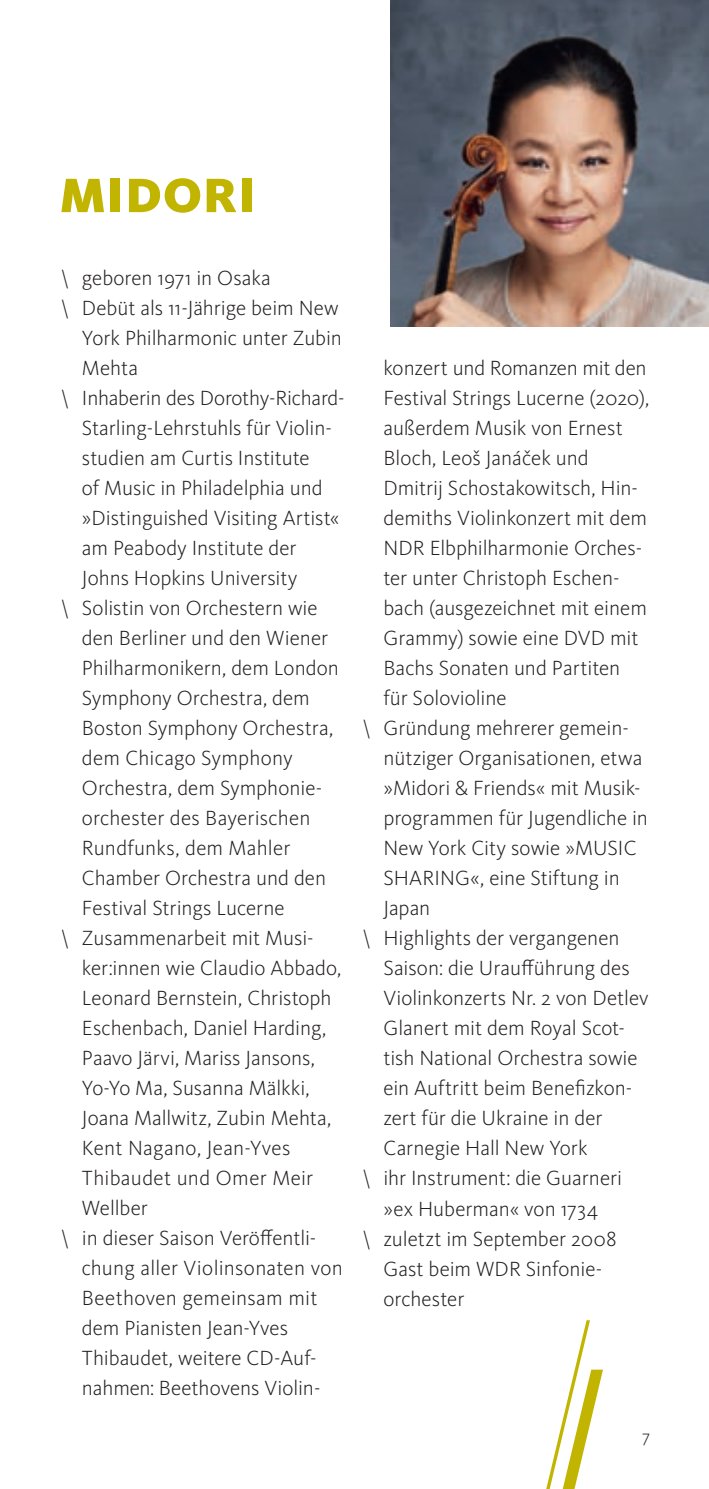
<style>
.page{position:relative;width:709px;height:1489px;background:#fff}
.page>*{position:absolute;margin:0;border:0;box-sizing:border-box;transform-origin:0 0}
.t1{font:900 50px "WDR Sans";letter-spacing:.02em;color:#c2b501}
.t2{font:300 21.25px "WDR Sans";color:#231f20}
.t3{font:300 17.5px "WDR Sans";color:#231f20}
</style>
<div class="page">
<svg style="left:546px;top:1320px;width:57px;height:168px"></svg>
<img style="left:390px;top:0;width:319px;height:326px">
<h1 class="t1" style="left:60px;top:165px;width:197px">MIDORI</h1>
<p class="t2" style="left:61px;top:265px;width:212px">\ geboren 1971 in Osaka</p>
<p class="t2" style="left:61px;top:295px;width:279px">\ Debüt als 11-Jährige beim New</p>
<p class="t2" style="left:82px;top:325px;width:261px">York Philharmonic unter Zubin</p>
<p class="t2" style="left:82px;top:355px;width:58px">Mehta</p>
<p class="t2" style="left:61px;top:385px;width:285px">\ Inhaberin des Dorothy-Richard-</p>
<p class="t2" style="left:82px;top:415px;width:251px">Starling-Lehrstuhls für Violin-</p>
<p class="t2" style="left:82px;top:445px;width:229px">studien am Curtis Institute</p>
<p class="t2" style="left:82px;top:475px;width:242px">of Music in Philadelphia und</p>
<p class="t2" style="left:82px;top:505px;width:259px">»Distinguished Visiting Artist«</p>
<p class="t2" style="left:82px;top:535px;width:216px">am Peabody Institute der</p>
<p class="t2" style="left:82px;top:565px;width:217px">Johns Hopkins University</p>
<p class="t2" style="left:61px;top:595px;width:259px">\ Solistin von Orchestern wie</p>
<p class="t2" style="left:82px;top:625px;width:248px">den Berliner und den Wiener</p>
<p class="t2" style="left:82px;top:655px;width:259px">Philharmonikern, dem London</p>
<p class="t2" style="left:82px;top:685px;width:229px">Symphony Orchestra, dem</p>
<p class="t2" style="left:82px;top:715px;width:253px">Boston Symphony Orchestra,</p>
<p class="t2" style="left:82px;top:745px;width:212px">dem Chicago Symphony</p>
<p class="t2" style="left:82px;top:775px;width:242px">Orchestra, dem Symphonie-</p>
<p class="t2" style="left:82px;top:805px;width:230px">orchester des Bayerischen</p>
<p class="t2" style="left:82px;top:835px;width:210px">Rundfunks, dem Mahler</p>
<p class="t2" style="left:82px;top:865px;width:246px">Chamber Orchestra und den</p>
<p class="t2" style="left:82px;top:895px;width:204px">Festival Strings Lucerne</p>
<p class="t2" style="left:61px;top:925px;width:254px">\ Zusammenarbeit mit Musi-</p>
<p class="t2" style="left:82px;top:955px;width:261px">ker:innen wie Claudio Abbado,</p>
<p class="t2" style="left:82px;top:985px;width:251px">Leonard Bernstein, Christoph</p>
<p class="t2" style="left:82px;top:1015px;width:246px">Eschenbach, Daniel Harding,</p>
<p class="t2" style="left:82px;top:1045px;width:235px">Paavo Järvi, Mariss Jansons,</p>
<p class="t2" style="left:82px;top:1075px;width:229px">Yo-Yo Ma, Susanna Mälkki,</p>
<p class="t2" style="left:82px;top:1105px;width:251px">Joana Mallwitz, Zubin Mehta,</p>
<p class="t2" style="left:82px;top:1135px;width:210px">Kent Nagano, Jean-Yves</p>
<p class="t2" style="left:82px;top:1165px;width:233px">Thibaudet und Omer Meir</p>
<p class="t2" style="left:82px;top:1195px;width:67px">Wellber</p>
<p class="t2" style="left:61px;top:1225px;width:257px">\ in dieser Saison Veröffentli-</p>
<p class="t2" style="left:82px;top:1255px;width:262px">chung aller Violinsonaten von</p>
<p class="t2" style="left:82px;top:1285px;width:237px">Beethoven gemeinsam mit</p>
<p class="t2" style="left:82px;top:1315px;width:208px">dem Pianisten Jean-Yves</p>
<p class="t2" style="left:82px;top:1345px;width:236px">Thibaudet, weitere CD-Auf-</p>
<p class="t2" style="left:82px;top:1375px;width:240px">nahmen: Beethovens Violin-</p>
<p class="t2" style="left:383px;top:355px;width:265px">konzert und Romanzen mit den</p>
<p class="t2" style="left:383px;top:385px;width:267px">Festival Strings Lucerne (2020),</p>
<p class="t2" style="left:383px;top:415px;width:241px">außerdem Musik von Ernest</p>
<p class="t2" style="left:383px;top:445px;width:207px">Bloch, Leoš Janáček und</p>
<p class="t2" style="left:383px;top:475px;width:256px">Dmitrij Schostakowitsch, Hin-</p>
<p class="t2" style="left:383px;top:505px;width:265px">demiths Violinkonzert mit dem</p>
<p class="t2" style="left:383px;top:535px;width:260px">NDR Elbphilharmonie Orches-</p>
<p class="t2" style="left:383px;top:565px;width:238px">ter unter Christoph Eschen-</p>
<p class="t2" style="left:383px;top:595px;width:265px">bach (ausgezeichnet mit einem</p>
<p class="t2" style="left:383px;top:625px;width:256px">Grammy) sowie eine DVD mit</p>
<p class="t2" style="left:383px;top:655px;width:238px">Bachs Sonaten und Partiten</p>
<p class="t2" style="left:383px;top:685px;width:125px">für Solovioline</p>
<p class="t2" style="left:362px;top:715px;width:268px">\ Gründung mehrerer gemein-</p>
<p class="t2" style="left:383px;top:745px;width:261px">nütziger Organisationen, etwa</p>
<p class="t2" style="left:383px;top:775px;width:259px">»Midori &amp; Friends« mit Musik-</p>
<p class="t2" style="left:383px;top:805px;width:266px">programmen für Jugendliche in</p>
<p class="t2" style="left:383px;top:835px;width:255px">New York City sowie »MUSIC</p>
<p class="t2" style="left:383px;top:865px;width:238px">SHARING«, eine Stiftung in</p>
<p class="t2" style="left:383px;top:895px;width:48px">Japan</p>
<p class="t2" style="left:362px;top:925px;width:259px">\ Highlights der vergangenen</p>
<p class="t2" style="left:383px;top:955px;width:248px">Saison: die Uraufführung des</p>
<p class="t2" style="left:383px;top:985px;width:267px">Violinkonzerts Nr. 2 von Detlev</p>
<p class="t2" style="left:383px;top:1015px;width:243px">Glanert mit dem Royal Scot-</p>
<p class="t2" style="left:383px;top:1045px;width:256px">tish National Orchestra sowie</p>
<p class="t2" style="left:383px;top:1075px;width:250px">ein Auftritt beim Benefizkon-</p>
<p class="t2" style="left:383px;top:1105px;width:220px">zert für die Ukraine in der</p>
<p class="t2" style="left:383px;top:1135px;width:206px">Carnegie Hall New York</p>
<p class="t2" style="left:362px;top:1165px;width:262px">\ ihr Instrument: die Guarneri</p>
<p class="t2" style="left:383px;top:1195px;width:216px">»ex Huberman« von 1734</p>
<p class="t2" style="left:362px;top:1225px;width:256px">\ zuletzt im September 2008</p>
<p class="t2" style="left:383px;top:1255px;width:220px">Gast beim WDR Sinfonie-</p>
<p class="t2" style="left:383px;top:1285px;width:82px">orchester</p>
<p class="t3" style="left:642px;top:1425px;width:9px">7</p>
</div>
